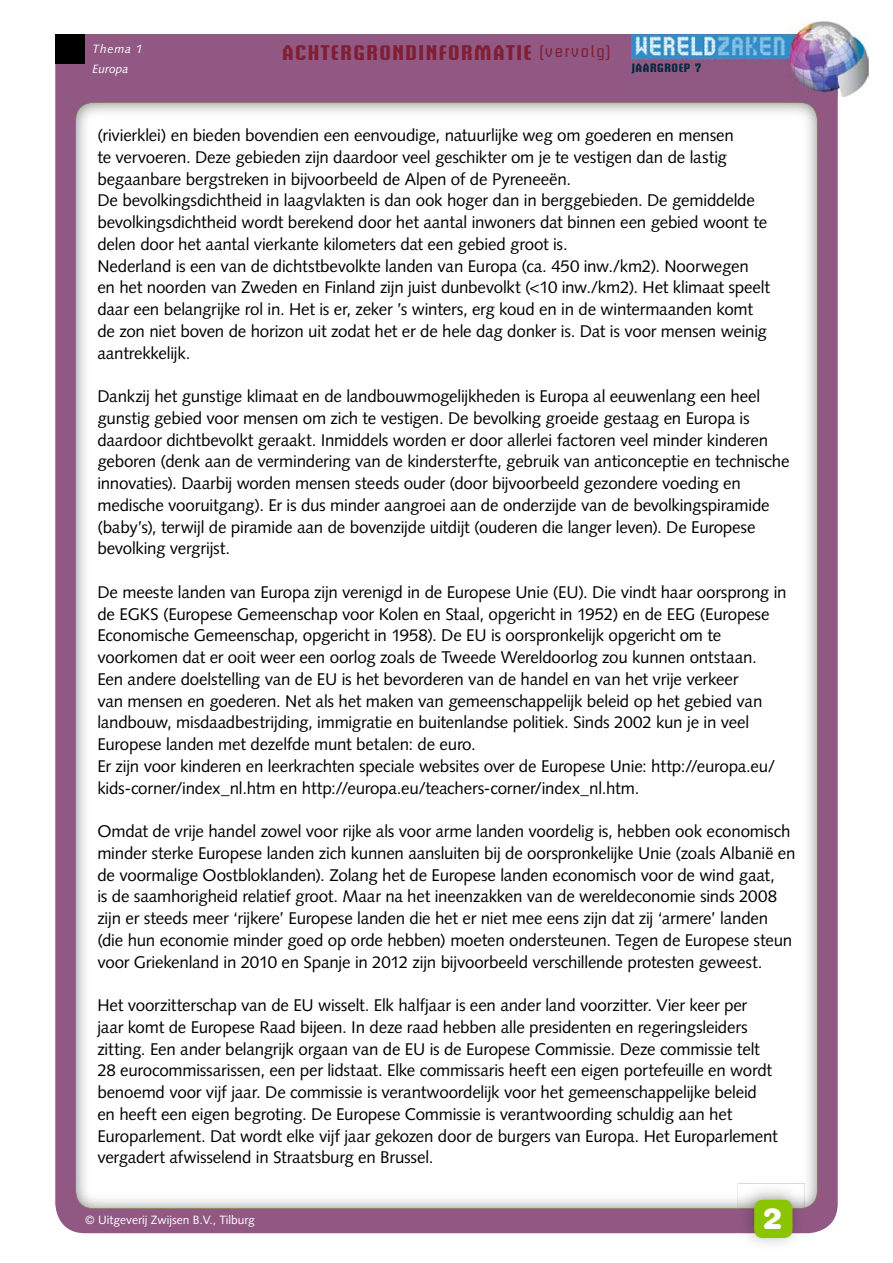
<style>
.page{position:relative;width:893px;height:1263px;background:#fff}
.page>*{position:absolute;margin:0;border:0;box-sizing:border-box;transform-origin:0 0}
.t1{font:900 29.25px "Helvetica Rounded LT Std";color:#fff}
.t2{font:700 21px "Briem Akademi Std";letter-spacing:.07em;color:#801f33}
.t3{font:16.95px/21.8px "Syntax LT Std";letter-spacing:-.015em;color:#000}
.t4{font:12px "Syntax LT Std";color:#fff}
.t5{font:italic 12px "Syntax LT Std";color:#fff}
.t6{font:700 12px "Briem Akademi Std";letter-spacing:.05em;color:#00293d}
.s1{font-weight:400;font-size:15px}
</style>
<div class="page">
<div style="left:55px;top:34px;width:783px;height:1199px;background:#905883;border-radius:30px"></div>
<div style="left:128px;top:154px;width:677px;height:1053px;background:#fff"></div>
<img style="left:75px;top:102px;width:743px;height:52px">
<img style="left:75px;top:153px;width:53px;height:1056px">
<img style="left:805px;top:153px;width:13px;height:1055px">
<img style="left:127px;top:1207px;width:611px;height:2px">
<img style="left:738px;top:1183px;width:67px;height:61px">
<div style="left:754px;top:1200px;width:38px;height:38px;background:#8bc400;border-radius:9px"></div>
<img style="left:774px;top:21px;width:95px;height:38px">
<img style="left:838px;top:59px;width:31px;height:38px">
<img style="left:631px;top:34px;width:207px;height:63px">
<div style="left:55px;top:34px;width:30px;height:30px;background:#000"></div>
<p class="t5" style="left:92px;top:41px;width:52px">Thema 1</p>
<p class="t2" style="left:282px;top:41px;width:330px">ACHTERGRONDINFORMATIE <span class="s1">(vervolg)</span></p>
<p class="t5" style="left:92px;top:61px;width:38px">Europa</p>
<p class="t6" style="left:632px;top:61px;width:71px">JAARGROEP 7</p>
<p class="t3" style="left:97px;top:124px;width:674px">(rivierklei) en bieden bovendien een eenvoudige, natuurlijke weg om goederen en mensen<br>te vervoeren. Deze gebieden zijn daardoor veel geschikter om je te vestigen dan de lastig begaanbare bergstreken in bijvoorbeeld de Alpen of de Pyreneeën.<br>De bevolkingsdichtheid in laagvlakten is dan ook hoger dan in berggebieden. De gemiddelde bevolkingsdichtheid wordt berekend door het aantal inwoners dat binnen een gebied woont te delen door het aantal vierkante kilometers dat een gebied groot is.<br>Nederland is een van de dichtstbevolkte landen van Europa (ca. 450 inw./km2). Noorwegen en het noorden van Zweden en Finland zijn juist dunbevolkt (&lt;10 inw./km2). Het klimaat speelt daar een belangrijke rol in. Het is er, zeker ’s winters, erg koud en in de wintermaanden komt de zon niet boven de horizon uit zodat het er de hele dag donker is. Dat is voor mensen weinig aantrekkelijk.</p>
<p class="t3" style="left:97px;top:385px;width:694px">Dankzij het gunstige klimaat en de landbouwmogelijkheden is Europa al eeuwenlang een heel gunstig gebied voor mensen om zich te vestigen. De bevolking groeide gestaag en Europa is daardoor dichtbevolkt geraakt. Inmiddels worden er door allerlei factoren veel minder kinderen geboren (denk aan de vermindering van de kindersterfte, gebruik van anticonceptie en technische innovaties). Daarbij worden mensen steeds ouder (door bijvoorbeeld gezondere voeding en medische vooruitgang). Er is dus minder aangroei aan de onderzijde van de bevolkingspiramide (baby’s), terwijl de piramide aan de bovenzijde uitdijt (ouderen die langer leven). De Europese bevolking vergrijst.</p>
<p class="t3" style="left:97px;top:581px;width:691px">De meeste landen van Europa zijn verenigd in de Europese Unie (EU). Die vindt haar oorsprong in de EGKS (Europese Gemeenschap voor Kolen en Staal, opgericht in 1952) en de EEG (Europese Economische Gemeenschap, opgericht in 1958). De EU is oorspronkelijk opgericht om te voorkomen dat er ooit weer een oorlog zoals de Tweede Wereldoorlog zou kunnen ontstaan.<br>Een andere doelstelling van de EU is het bevorderen van de handel en van het vrije verkeer<br>van mensen en goederen. Net als het maken van gemeenschappelijk beleid op het gebied van landbouw, misdaadbestrijding, immigratie en buitenlandse politiek. Sinds 2002 kun je in veel Europese landen met dezelfde munt betalen: de euro.<br>Er zijn voor kinderen en leerkrachten speciale websites over de Europese Unie: http://europa.eu/ kids-corner/index_nl.htm en http://europa.eu/teachers-corner/index_nl.htm.</p>
<p class="t3" style="left:97px;top:820px;width:700px">Omdat de vrije handel zowel voor rijke als voor arme landen voordelig is, hebben ook economisch minder sterke Europese landen zich kunnen aansluiten bij de oorspronkelijke Unie (zoals Albanië en de voormalige Oostbloklanden). Zolang het de Europese landen economisch voor de wind gaat,<br>is de saamhorigheid relatief groot. Maar na het ineenzakken van de wereldeconomie sinds 2008 zijn er steeds meer ‘rijkere’ Europese landen die het er niet mee eens zijn dat zij ‘armere’ landen (die hun economie minder goed op orde hebben) moeten ondersteunen. Tegen de Europese steun voor Griekenland in 2010 en Spanje in 2012 zijn bijvoorbeeld verschillende protesten geweest.</p>
<p class="t3" style="left:97px;top:994px;width:682px">Het voorzitterschap van de EU wisselt. Elk halfjaar is een ander land voorzitter. Vier keer per<br>jaar komt de Europese Raad bijeen. In deze raad hebben alle presidenten en regeringsleiders zitting. Een ander belangrijk orgaan van de EU is de Europese Commissie. Deze commissie telt 28 eurocommissarissen, een per lidstaat. Elke commissaris heeft een eigen portefeuille en wordt benoemd voor vijf jaar. De commissie is verantwoordelijk voor het gemeenschappelijke beleid en heeft een eigen begroting. De Europese Commissie is verantwoording schuldig aan het Europarlement. Dat wordt elke vijf jaar gekozen door de burgers van Europa. Het Europarlement vergadert afwisselend in Straatsburg en Brussel.</p>
<p class="t4" style="left:85px;top:1213px;width:171px">© Uitgeverij Zwijsen B.V., Tilburg</p>
<h1 class="t1" style="left:763px;top:1199px;width:21px">2</h1>
</div>
